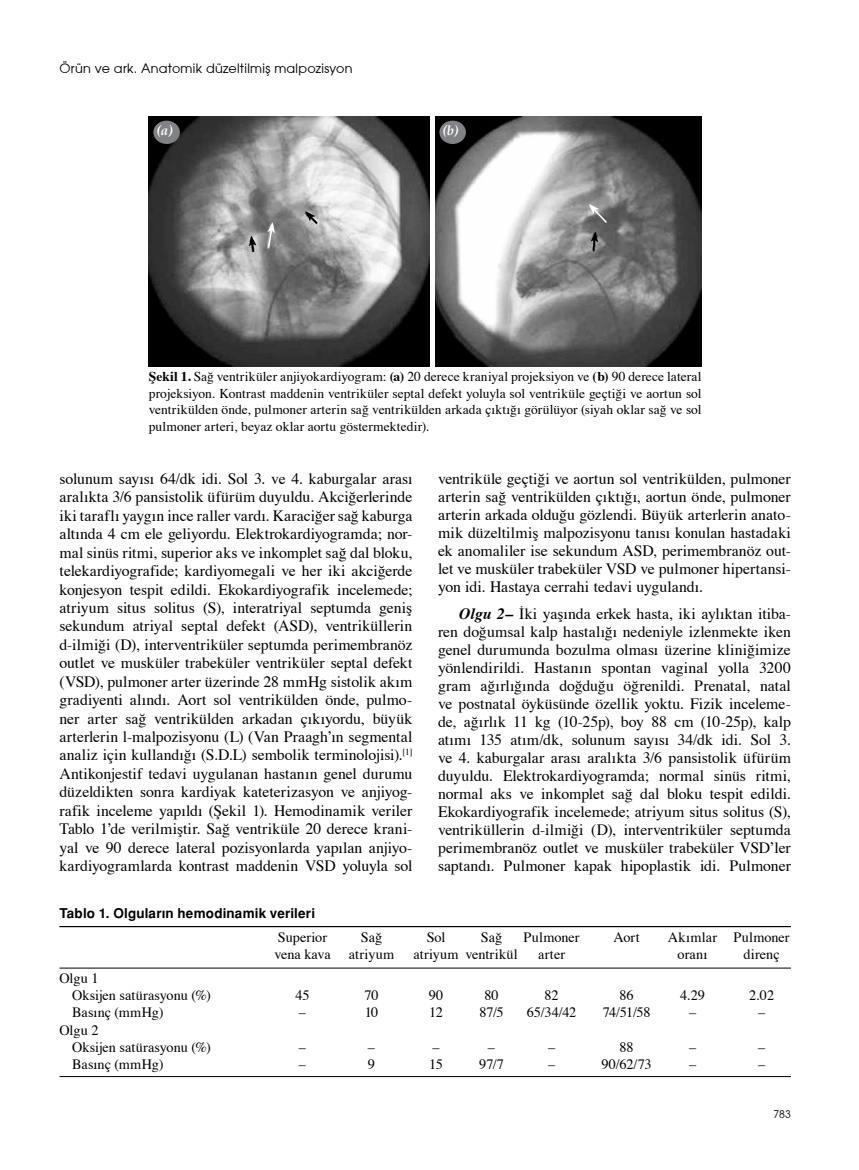
<style>
.page{position:relative;width:859px;height:1170px;background:#fff}
.page>*{position:absolute;margin:0;border:0;box-sizing:border-box;transform-origin:0 0}
.t1{font:15.75px/18.5px "Times";color:#000;text-align:justify}
.t2{font:14.25px/17.2px "Times";color:#000}
.t3{font:14.25px "Times";letter-spacing:.02em;color:#000}
.t4{font:13.5px/16.5px "Times";letter-spacing:.005em;color:#000;text-align:justify}
.t5{font:700 13.5px "Helvetica Tr";letter-spacing:.01em;color:#000}
.t6{font:italic 700 13.5px "Palatino";color:#fff}
.t7{font:12.75px "Avant Garde";letter-spacing:.02em;color:#000}
.t8{font:10.5px "Avant Garde";color:#000}
.s1{font-weight:700}
.s2{font-weight:700;font-style:italic}
</style>
<div class="page">
<img style="left:149px;top:116px;width:552px;height:250px">
<div style="left:430px;top:115px;width:5px;height:253px;background:#fff"></div>
<svg style="left:249px;top:236px;width:7px;height:17px"></svg>
<svg style="left:306px;top:211px;width:13px;height:14px"></svg>
<svg style="left:267px;top:222px;width:8px;height:27px"></svg>
<svg style="left:589px;top:204px;width:20px;height:20px"></svg>
<svg style="left:590px;top:232px;width:8px;height:20px"></svg>
<div style="left:153px;top:121px;width:27px;height:23px;background:#808285;border-radius:50%"></div>
<div style="left:439px;top:121px;width:27px;height:23px;background:#808285;border-radius:50%"></div>
<hr style="left:60px;top:926px;width:731px;height:1px;background:#000">
<hr style="left:60px;top:967px;width:731px;height:1px;background:#000">
<hr style="left:60px;top:1076px;width:731px;height:1px;background:#000">
<p class="t7" style="left:60px;top:61px;width:295px">Örün ve ark. Anatomik düzeltilmiş malpozisyon</p>
<p class="t6" style="left:156px;top:122px;width:18px">(a)</p>
<p class="t6" style="left:442px;top:122px;width:17px">(b)</p>
<p class="t4" style="left:149px;top:368px;width:554px"><span class="s1">Şekil 1.</span> Sağ ventriküler anjiyokardiyogram: <span class="s1">(a)</span> 20 derece kraniyal projeksiyon ve <span class="s1">(b)</span> 90 derece lateral projeksiyon. Kontrast maddenin ventriküler septal defekt yoluyla sol ventriküle geçtiği ve aortun sol ventrikülden önde, pulmoner arterin sağ ventrikülden arkada çıktığı görülüyor (siyah oklar sağ ve sol pulmoner arteri, beyaz oklar aortu göstermektedir).</p>
<p class="t1" style="left:60px;top:469px;width:354px">solunum sayısı 64/dk idi. Sol 3. ve 4. kaburgalar arası aralıkta 3/6 pansistolik üfürüm duyuldu. Akciğerlerinde iki taraflı yaygın ince raller vardı. Karaciğer sağ kaburga altında 4 cm ele geliyordu. Elektrokardiyogramda; nor&shy;mal sinüs ritmi, superior aks ve inkomplet sağ dal bloku, telekardiyografide; kardiyomegali ve her iki akciğerde konjesyon tespit edildi. Ekokardiyografik incelemede; atriyum situs solitus (S), interatriyal septumda geniş sekundum atriyal septal defekt (ASD), ventriküllerin d-ilmiği (D), interventriküler septumda perimembranöz outlet ve musküler trabeküler ventriküler septal defekt (VSD), pulmoner arter üzerinde 28 mmHg sistolik akım gradiyenti alındı. Aort sol ventrikülden önde, pulmo&shy;ner arter sağ ventrikülden arkadan çıkıyordu, büyük arterlerin l-malpozisyonu (L) (Van Praagh’ın segmental analiz için kullandığı (S.D.L) sembolik terminolojisi).<sup>[1] </sup>Antikonjestif tedavi uygulanan hastanın genel durumu düzeldikten sonra kardiyak kateterizasyon ve anjiyog&shy;rafik inceleme yapıldı (Şekil 1). Hemodinamik veriler Tablo 1’de verilmiştir. Sağ ventriküle 20 derece krani&shy;yal ve 90 derece lateral pozisyonlarda yapılan anjiyo&shy;kardiyogramlarda kontrast maddenin VSD yoluyla sol</p>
<p class="t1" style="left:438px;top:469px;width:354px;line-height:18px">ventriküle geçtiği ve aortun sol ventrikülden, pulmoner arterin sağ ventrikülden çıktığı, aortun önde, pulmoner arterin arkada olduğu gözlendi. Büyük arterlerin anato&shy;mik düzeltilmiş malpozisyonu tanısı konulan hastadaki ek anomaliler ise sekundum ASD, perimembranöz out&shy;let ve musküler trabeküler VSD ve pulmoner hipertansi&shy;yon idi. Hastaya cerrahi tedavi uygulandı.</p>
<p class="t1" style="left:438px;top:604px;width:354px;line-height:18px;text-indent:21px"><span class="s2">Olgu 2–</span> İki yaşında erkek hasta, iki aylıktan itiba&shy;ren doğumsal kalp hastalığı nedeniyle izlenmekte iken genel durumunda bozulma olması üzerine kliniğimize yönlendirildi. Hastanın spontan vaginal yolla 3200 gram ağırlığında doğduğu öğrenildi. Prenatal, natal ve postnatal öyküsünde özellik yoktu. Fizik inceleme&shy;de, ağırlık 11 kg (10-25p), boy 88 cm (10-25p), kalp atımı 135 atım/dk, solunum sayısı 34/dk idi. Sol 3. ve 4. kaburgalar arası aralıkta 3/6 pansistolik üfürüm duyuldu. Elektrokardiyogramda; normal sinüs ritmi, normal aks ve inkomplet sağ dal bloku tespit edildi.<br>Ekokardiyografik incelemede; atriyum situs solitus (S), ventriküllerin d-ilmiği (D), interventriküler septumda perimembranöz outlet ve musküler trabeküler VSD’ler saptandı. Pulmoner kapak hipoplastik idi. Pulmoner</p>
<p class="t5" style="left:60px;top:905px;width:257px">Tablo 1. Olguların hemodinamik verileri</p>
<p class="t2" style="left:278px;top:928px;width:51px">Superior</p>
<p class="t2" style="left:361px;top:928px;width:23px">Sağ</p>
<p class="t2" style="left:427px;top:928px;width:20px">Sol</p>
<p class="t2" style="left:481px;top:928px;width:23px">Sağ</p>
<p class="t2" style="left:523px;top:928px;width:58px">Pulmoner</p>
<p class="t2" style="left:613px;top:928px;width:28px">Aort</p>
<p class="t3" style="left:668px;top:928px;width:123px">Akımlar Pulmoner</p>
<p class="t2" style="left:274px;top:945px;width:58px">vena kava</p>
<p class="t2" style="left:349px;top:945px;width:47px">atriyum</p>
<p class="t2" style="left:413px;top:945px;width:106px">atriyum ventrikül</p>
<p class="t2" style="left:538px;top:945px;width:29px">arter</p>
<p class="t2" style="left:678px;top:945px;width:31px">oranı</p>
<p class="t2" style="left:743px;top:945px;width:38px">direnç</p>
<p class="t2" style="left:72px;top:969px;width:140px;text-indent:-13px">Olgu 1<br>Oksijen satürasyonu (%)</p>
<p class="t2" style="left:296px;top:986px;width:15px">45</p>
<p class="t2" style="left:364px;top:986px;width:16px">70</p>
<p class="t2" style="left:429px;top:986px;width:16px">90</p>
<p class="t2" style="left:484px;top:986px;width:16px">80</p>
<p class="t2" style="left:544px;top:986px;width:16px">82</p>
<p class="t2" style="left:619px;top:986px;width:16px">86</p>
<p class="t2" style="left:680px;top:986px;width:26px">4.29</p>
<p class="t2" style="left:749px;top:986px;width:27px">2.02</p>
<p class="t2" style="left:72px;top:1003px;width:93px">Basınç (mmHg)</p>
<p class="t2" style="left:299px;top:1003px;width:9px">–</p>
<p class="t2" style="left:365px;top:1003px;width:15px">10</p>
<p class="t2" style="left:429px;top:1003px;width:15px">12</p>
<p class="t2" style="left:479px;top:1003px;width:26px">87/5</p>
<p class="t2" style="left:527px;top:1003px;width:51px">65/34/42</p>
<p class="t2" style="left:603px;top:1003px;width:49px">74/51/58</p>
<p class="t2" style="left:689px;top:1003px;width:9px">–</p>
<p class="t2" style="left:758px;top:1003px;width:9px">–</p>
<p class="t2" style="left:72px;top:1020px;width:140px;text-indent:-13px">Olgu 2<br>Oksijen satürasyonu (%)</p>
<p class="t2" style="left:299px;top:1038px;width:9px">–</p>
<p class="t2" style="left:368px;top:1038px;width:9px">–</p>
<p class="t2" style="left:432px;top:1038px;width:9px">–</p>
<p class="t2" style="left:488px;top:1038px;width:9px">–</p>
<p class="t2" style="left:548px;top:1038px;width:9px">–</p>
<p class="t2" style="left:619px;top:1038px;width:16px">88</p>
<p class="t2" style="left:689px;top:1038px;width:9px">–</p>
<p class="t2" style="left:758px;top:1038px;width:9px">–</p>
<p class="t2" style="left:72px;top:1055px;width:93px">Basınç (mmHg)</p>
<p class="t2" style="left:299px;top:1055px;width:9px">–</p>
<p class="t2" style="left:368px;top:1055px;width:9px">9</p>
<p class="t2" style="left:429px;top:1055px;width:15px">15</p>
<p class="t2" style="left:479px;top:1055px;width:26px">97/7</p>
<p class="t2" style="left:548px;top:1055px;width:9px">–</p>
<p class="t2" style="left:601px;top:1055px;width:52px">90/62/73</p>
<p class="t2" style="left:689px;top:1055px;width:9px">–</p>
<p class="t2" style="left:758px;top:1055px;width:9px">–</p>
<p class="t8" style="left:773px;top:1107px;width:19px">783</p>
</div>
